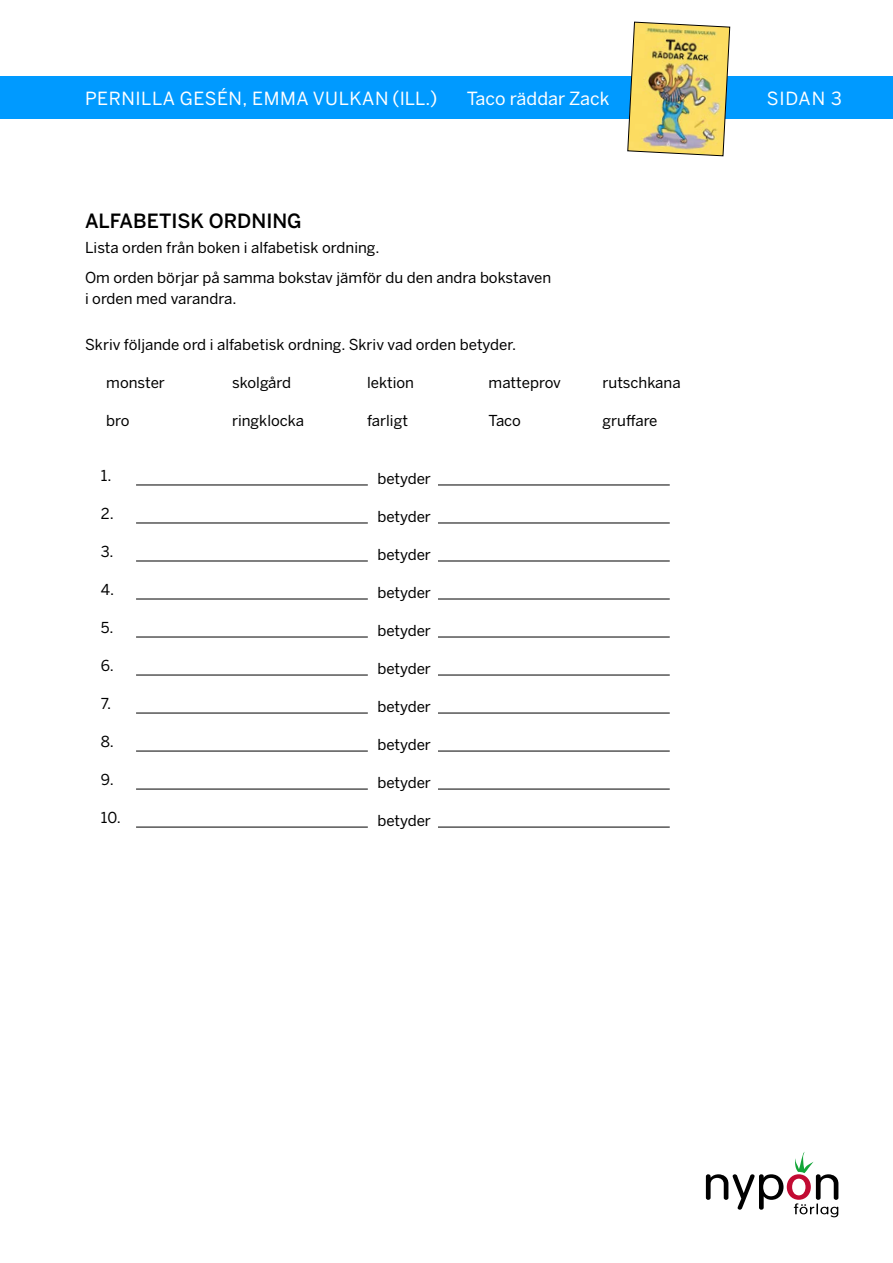
<style>
.page{position:relative;width:893px;height:1263px;background:#fff}
.page>*{position:absolute;margin:0;border:0;box-sizing:border-box;transform-origin:0 0}
.t1{font:500 19.5px "Benton Sans";color:#000}
.t2{font:18px "Benton Sans";letter-spacing:.03em;color:#fff}
.t3{font:18px "Benton Sans";color:#fff}
.t4{font:15px/29.5px "Benton Sans";color:#000}
</style>
<div class="page">
<svg style="left:706px;top:1152px;width:132px;height:65px"></svg>
<div style="left:0;top:77px;width:893px;height:42px;background:#009aff"></div>
<img style="left:627px;top:21px;width:103px;height:136px">
<hr style="left:136px;top:485px;width:232px;height:1px;background:#000">
<hr style="left:136px;top:523px;width:232px;height:1px;background:#000">
<hr style="left:136px;top:561px;width:232px;height:1px;background:#000">
<hr style="left:136px;top:599px;width:232px;height:1px;background:#000">
<hr style="left:136px;top:637px;width:232px;height:1px;background:#000">
<hr style="left:136px;top:675px;width:232px;height:1px;background:#000">
<hr style="left:136px;top:713px;width:232px;height:1px;background:#000">
<hr style="left:136px;top:751px;width:232px;height:1px;background:#000">
<hr style="left:136px;top:789px;width:232px;height:1px;background:#000">
<hr style="left:136px;top:827px;width:232px;height:1px;background:#000">
<hr style="left:438px;top:485px;width:232px;height:1px;background:#000">
<hr style="left:438px;top:523px;width:232px;height:1px;background:#000">
<hr style="left:438px;top:561px;width:232px;height:1px;background:#000">
<hr style="left:438px;top:599px;width:232px;height:1px;background:#000">
<hr style="left:438px;top:637px;width:232px;height:1px;background:#000">
<hr style="left:438px;top:675px;width:232px;height:1px;background:#000">
<hr style="left:438px;top:713px;width:232px;height:1px;background:#000">
<hr style="left:438px;top:751px;width:232px;height:1px;background:#000">
<hr style="left:438px;top:789px;width:232px;height:1px;background:#000">
<hr style="left:438px;top:827px;width:232px;height:1px;background:#000">
<p class="t2" style="left:85px;top:87px;width:354px">PERNILLA GESÉN, EMMA VULKAN (ILL.)</p>
<p class="t3" style="left:467px;top:87px;width:144px">Taco räddar Zack</p>
<p class="t2" style="left:767px;top:87px;width:77px">SIDAN 3</p>
<h1 class="t1" style="left:85px;top:209px;width:218px">ALFABETISK ORDNING</h1>
<p class="t4" style="left:85px;top:233px;width:468px">Lista orden från boken i alfabetisk ordning.<br>Om orden börjar på samma bokstav jämför du den andra bokstaven</p>
<p class="t4" style="left:85px;top:284px;width:153px">i orden med varandra.</p>
<p class="t4" style="left:85px;top:330px;width:433px">Skriv följande ord i alfabetisk ordning. Skriv vad orden betyder.</p>
<p class="t4" style="left:106px;top:368px;width:60px">monster</p>
<p class="t4" style="left:232px;top:368px;width:61px">skolgård</p>
<p class="t4" style="left:367px;top:368px;width:48px">lektion</p>
<p class="t4" style="left:489px;top:368px;width:74px">matteprov</p>
<p class="t4" style="left:603px;top:368px;width:80px">rutschkana</p>
<p class="t4" style="left:106px;top:406px;width:25px">bro</p>
<p class="t4" style="left:232px;top:406px;width:74px">ringklocka</p>
<p class="t4" style="left:367px;top:406px;width:42px">farligt</p>
<p class="t4" style="left:489px;top:406px;width:34px">Taco</p>
<p class="t4" style="left:603px;top:406px;width:56px">gruffare</p>
<p class="t4" style="left:101px;top:461px;width:12px">1.</p>
<p class="t4" style="left:101px;top:499px;width:14px">2.</p>
<p class="t4" style="left:101px;top:537px;width:14px">3.</p>
<p class="t4" style="left:101px;top:575px;width:15px">4.</p>
<p class="t4" style="left:101px;top:613px;width:14px">5.</p>
<p class="t4" style="left:101px;top:651px;width:14px">6.</p>
<p class="t4" style="left:101px;top:689px;width:12px">7.</p>
<p class="t4" style="left:101px;top:727px;width:15px">8.</p>
<p class="t4" style="left:101px;top:765px;width:14px">9.</p>
<p class="t4" style="left:101px;top:803px;width:21px">10.</p>
<p class="t4" style="left:377px;top:464px;width:55px">betyder</p>
<p class="t4" style="left:377px;top:502px;width:55px">betyder</p>
<p class="t4" style="left:377px;top:540px;width:55px">betyder</p>
<p class="t4" style="left:377px;top:578px;width:55px">betyder</p>
<p class="t4" style="left:377px;top:616px;width:55px">betyder</p>
<p class="t4" style="left:377px;top:654px;width:55px">betyder</p>
<p class="t4" style="left:377px;top:692px;width:55px">betyder</p>
<p class="t4" style="left:377px;top:730px;width:55px">betyder</p>
<p class="t4" style="left:377px;top:768px;width:55px">betyder</p>
<p class="t4" style="left:377px;top:806px;width:55px">betyder</p>
</div>
